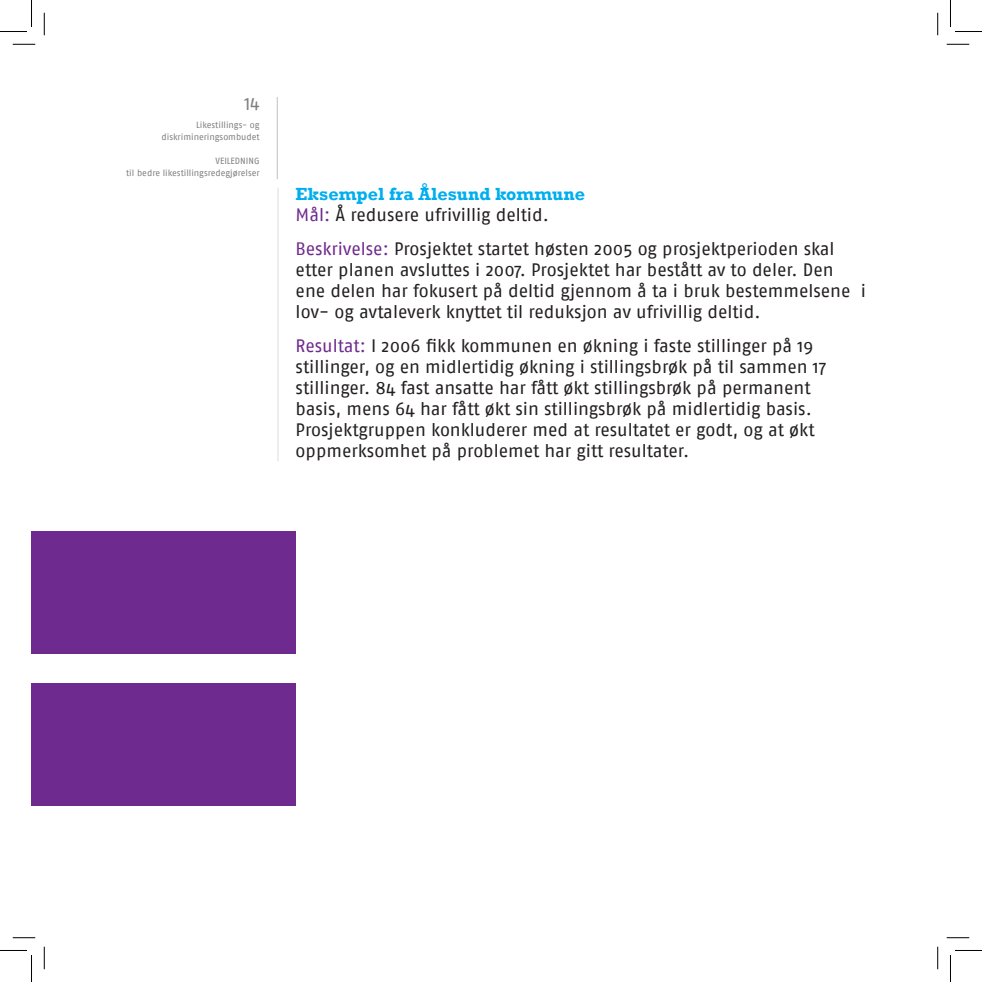
<style>
.page{position:relative;width:982px;height:982px;background:#fff}
.page>*{position:absolute;margin:0;border:0;box-sizing:border-box;transform-origin:0 0}
.Body{font:18px/21px "Fago No";letter-spacing:-.005em;color:#231f20}
.Undertittel{font:700 18px "Rockwell";color:#00aeef}
.t1{font:18px "Fago No Regular LF";color:#808083}
.t2{font:9px "Fago No Regular LF";color:#808083}
.s1{color:#6e2a8e}
</style>
<div class="page">
<hr style="left:277px;top:97px;width:1px;height:82px;background:#808083">
<div style="left:32px;top:532px;width:263px;height:122px;background:#6e2a8e"></div>
<div style="left:32px;top:683px;width:263px;height:122px;background:#6e2a8e"></div>
<hr style="left:277px;top:188px;width:1px;height:273px;background:#babbbe">
<svg style="left:13px;top:44px;width:22px;height:1px"></svg>
<svg style="left:946px;top:44px;width:23px;height:1px"></svg>
<svg style="left:13px;top:937px;width:22px;height:1px"></svg>
<svg style="left:946px;top:937px;width:23px;height:1px"></svg>
<svg style="left:44px;top:13px;width:1px;height:22px"></svg>
<svg style="left:44px;top:946px;width:1px;height:23px"></svg>
<svg style="left:937px;top:13px;width:1px;height:22px"></svg>
<svg style="left:937px;top:946px;width:1px;height:23px"></svg>
<svg style="left:0;top:0;width:32px;height:32px"></svg>
<svg style="left:0;top:950px;width:32px;height:31px"></svg>
<svg style="left:950px;top:0;width:31px;height:32px"></svg>
<svg style="left:950px;top:950px;width:31px;height:31px"></svg>
<p class="t1" style="left:244px;top:93px;width:16px">14</p>
<p class="t2" style="left:196px;top:119px;width:65px">Likestillings- og</p>
<p class="t2" style="left:162px;top:131px;width:100px">diskrimineringsombudet</p>
<p class="t2" style="left:215px;top:155px;width:46px">VEILEDNING</p>
<p class="t2" style="left:126px;top:167px;width:135px">til bedre likestillingsredegjørelser</p>
<p class="Undertittel" style="left:295px;top:183px;width:291px">Eksempel fra Ålesund kommune</p>
<p class="Body" style="left:295px;top:204px;width:255px"><span class="s1">Mål:</span> Å redusere ufrivillig deltid.</p>
<p class="Body" style="left:295px;top:238px;width:572px"><span class="s1">Beskrivelse:</span> Prosjektet startet høsten 2005 og prosjektperioden skal etter planen avsluttes i 2007. Prosjektet har bestått av to deler. Den ene delen har fokusert på deltid gjennom å ta i bruk bestemmelsene i lov- og avtaleverk knyttet til reduksjon av ufrivillig deltid.</p>
<p class="Body" style="left:295px;top:335px;width:532px"><span class="s1">Resultat:</span> I 2006 fikk kommunen en økning i faste stillinger på 19 stillinger, og en midlertidig økning i stillingsbrøk på til sammen 17 stillinger. 84 fast ansatte har fått økt stillingsbrøk på permanent basis, mens 64 har fått økt sin stillingsbrøk på midlertidig basis.<br>Prosjektgruppen konkluderer med at resultatet er godt, og at økt oppmerksomhet på problemet har gitt resultater.</p>
</div>
